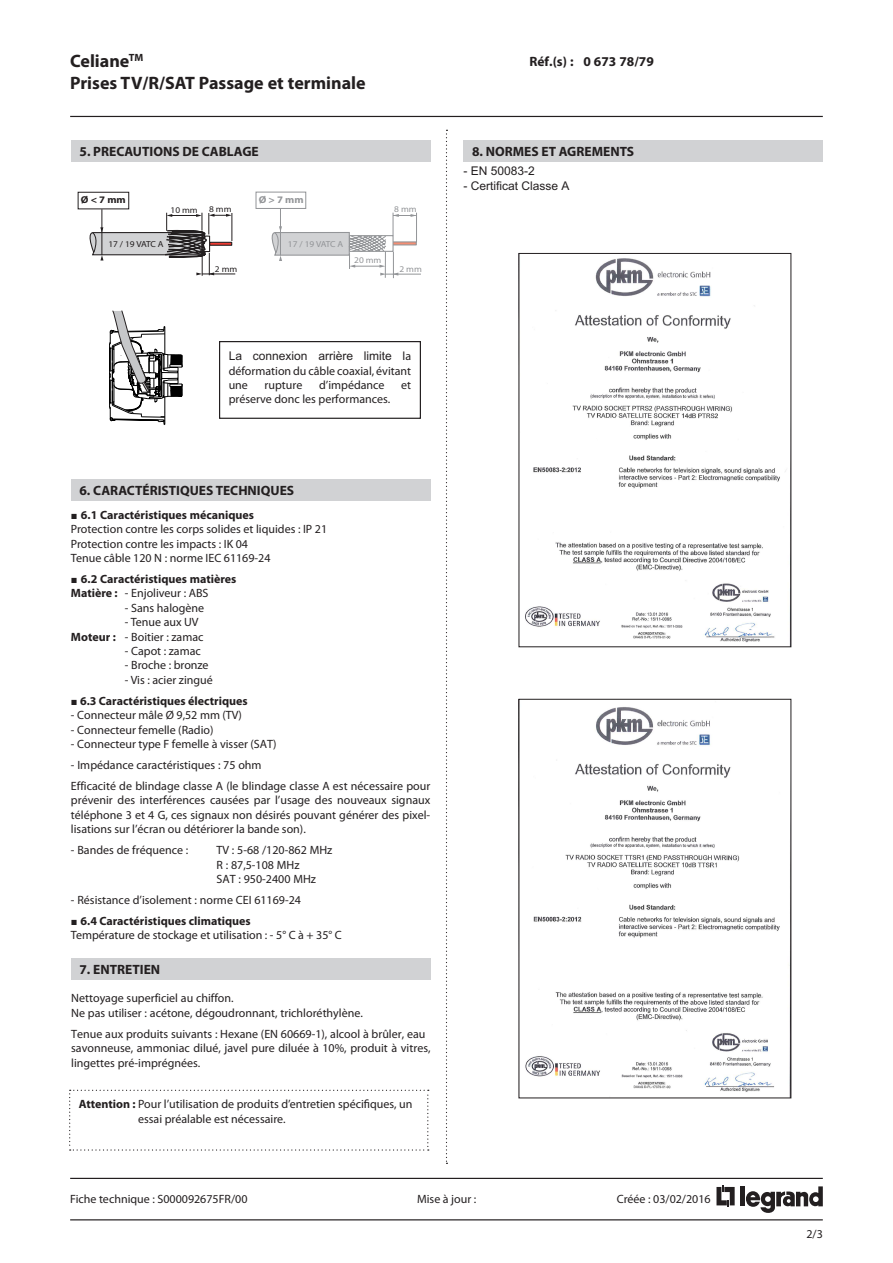
<style>
.page{position:relative;width:893px;height:1263px;background:#fff}
.page>*{position:absolute;margin:0;border:0;box-sizing:border-box;transform-origin:0 0}
.t1{font:700 18px "Myriad Pro";color:#231f20}
.t2{font:700 13.5px "Myriad Pro";color:#231f20}
.Texte{font:12px/14.4px "Myriad Pro";color:#231f20}
.Texte-2{font:700 12px "Myriad Pro";color:#231f20}
.Coordonnées{font:12px/14.4px "Myriad Pro";color:#231f20}
.Normal_e{font:12px "Myriad Pro";color:#231f20}
.t3{font:12px "Arial";color:#231f20}
.folio{font:12px "Myriad Pro";color:#231f20}
.t4{font:700 10.5px "Myriad Pro";color:#231f20}
.t5{font:700 10.05px "Myriad Pro";color:#231f20;scale:1.07 1}
.t6{font:700 10.05px "Myriad Pro";color:#939598;scale:1.07 1}
.t7{font:8.7px "Myriad Pro";color:#231f20;scale:1.07 1}
.t8{font:8.7px "Myriad Pro";color:#939598;scale:1.07 1}
.s1{font-family:"Arial"}
.s2{font-weight:700}
</style>
<div class="page">
<hr style="left:70px;top:1219px;width:753px;height:1px;background:#231f20">
<hr style="left:70px;top:1178px;width:753px;height:1px;background:#231f20">
<hr style="left:70px;top:116px;width:753px;height:1px;background:#231f20">
<svg style="left:716px;top:1185px;width:19px;height:22px"></svg>
<hr style="left:741px;top:1186px;width:4px;height:20px;background:#231f20">
<svg style="left:746px;top:1186px;width:77px;height:27px"></svg>
<svg style="left:446px;top:130px;width:1px;height:1034px"></svg>
<div style="left:71px;top:479px;width:359px;height:22px;background:#d1d2d4"></div>
<svg style="left:69px;top:1090px;width:360px;height:60px"></svg>
<div style="left:71px;top:958px;width:359px;height:22px;background:#d1d2d4"></div>
<div style="left:463px;top:140px;width:360px;height:21px;background:#d1d2d4"></div>
<div style="left:71px;top:140px;width:359px;height:22px;background:#d1d2d4"></div>
<div style="left:219px;top:341px;width:202px;height:78px;border:1px solid #231f20"></div>
<hr style="left:202px;top:274px;width:33px;height:1px;background:#231f20">
<svg style="left:89px;top:213px;width:144px;height:63px"></svg>
<hr style="left:385px;top:274px;width:36px;height:1px;background:#939598">
<div style="left:256px;top:192px;width:50px;height:17px;border:1px solid #939598"></div>
<hr style="left:102px;top:209px;width:1px;height:46px;background:#231f20">
<svg style="left:271px;top:213px;width:146px;height:65px"></svg>
<hr style="left:280px;top:209px;width:1px;height:46px;background:#939598">
<div style="left:78px;top:192px;width:51px;height:17px;border:1px solid #231f20"></div>
<img style="left:525px;top:258px;width:261px;height:385px">
<div style="left:519px;top:253px;width:272px;height:394px;border:1px solid #231f20"></div>
<img style="left:525px;top:707px;width:255px;height:385px">
<div style="left:519px;top:699px;width:272px;height:399px;border:1px solid #231f20"></div>
<svg style="left:109px;top:310px;width:74px;height:115px"></svg>
<p class="t4" style="left:129px;top:51px;width:16px">TM</p>
<h1 class="t1" style="left:70px;top:71px;width:297px">Prises TV/R/SAT Passage et terminale</h1>
<h1 class="t1" style="left:70px;top:49px;width:61px">Celiane</h1>
<p class="t2" style="left:529px;top:53px;width:126px">Réf.(s) : 0 673 78/79</p>
<p class="t2" style="left:80px;top:143px;width:181px">5. PRECAUTIONS DE CABLAGE</p>
<p class="t5" style="left:81px;top:193px;width:43px">Ø &lt; 7 mm</p>
<p class="t6" style="left:259px;top:193px;width:43px">Ø &gt; 7 mm</p>
<p class="t7" style="left:171px;top:204px;width:27px">10 mm</p>
<p class="t7" style="left:209px;top:204px;width:22px">8 mm</p>
<p class="t7" style="left:108px;top:239px;width:53px">17 / 19 VATC A</p>
<p class="t8" style="left:288px;top:238px;width:53px">17 / 19 VATC A</p>
<p class="t7" style="left:215px;top:264px;width:22px">2 mm</p>
<p class="t8" style="left:354px;top:255px;width:27px">20 mm</p>
<p class="t8" style="left:394px;top:204px;width:22px">8 mm</p>
<p class="t8" style="left:399px;top:263px;width:22px">2 mm</p>
<p class="Coordonnées" style="left:229px;top:349px;width:184px"><span class="s1">La connexion arrière limite</span> la déformation du câble coaxial, évitant</p>
<p class="Coordonnées" style="left:229px;top:377px;width:21px">une</p>
<p class="Coordonnées" style="left:265px;top:377px;width:39px">rupture</p>
<p class="Coordonnées" style="left:319px;top:377px;width:67px">d’impédance</p>
<p class="Coordonnées" style="left:401px;top:377px;width:11px">et</p>
<p class="Coordonnées" style="left:229px;top:392px;width:163px">préserve donc les performances.</p>
<p class="t2" style="left:79px;top:482px;width:216px">6. CARACTÉRISTIQUES TECHNIQUES</p>
<p class="Texte-2" style="left:81px;top:507px;width:175px">6.1 Caractéristiques mécaniques</p>
<p class="Texte" style="left:71px;top:522px;width:258px">Protection contre les corps solides et liquides : IP 21</p>
<p class="Texte" style="left:71px;top:536px;width:179px">Protection contre les impacts : IK 04</p>
<p class="Texte" style="left:71px;top:550px;width:201px">Tenue câble 120 N : norme IEC 61169-24</p>
<p class="Texte-2" style="left:81px;top:571px;width:157px">6.2 Caractéristiques matières</p>
<p class="Texte" style="left:71px;top:586px;width:139px"><span class="s2">Matière :</span> - Enjoliveur : ABS</p>
<p class="Texte" style="left:125px;top:600px;width:81px">- Sans halogène</p>
<p class="Texte" style="left:125px;top:615px;width:75px">- Tenue aux UV</p>
<p class="Texte" style="left:71px;top:629px;width:134px"><span class="s2">Moteur :</span> - Boitier : zamac</p>
<p class="Texte" style="left:125px;top:643px;width:77px">- Capot : zamac</p>
<p class="Texte" style="left:125px;top:658px;width:85px">- Broche : bronze</p>
<p class="Texte" style="left:125px;top:672px;width:89px">- Vis : acier zingué</p>
<p class="Texte-2" style="left:80px;top:693px;width:169px">6.3 Caractéristiques électriques</p>
<p class="Texte" style="left:71px;top:708px;width:173px">- Connecteur mâle Ø 9,52 mm (TV)</p>
<p class="Texte" style="left:71px;top:722px;width:144px">- Connecteur femelle (Radio)</p>
<p class="Texte" style="left:71px;top:736px;width:207px">- Connecteur type F femelle à visser (SAT)</p>
<p class="Texte" style="left:71px;top:757px;width:192px">- Impédance caractéristiques : 75 ohm</p>
<p class="Texte" style="left:71px;top:778px;width:361px;text-align:justify">Efficacité de blindage classe A (le blindage classe A est nécessaire pour prévenir des interférences causées par l’usage des nouveaux signaux téléphone 3 et 4 G, ces signaux non désirés pouvant générer des pixel&shy;lisations sur l’écran ou détériorer la bande son).</p>
<p class="Texte" style="left:71px;top:843px;width:119px">- Bandes de fréquence :</p>
<p class="Texte" style="left:216px;top:843px;width:117px">TV : 5-68 /120-862 MHz</p>
<p class="Texte" style="left:216px;top:857px;width:85px">R : 87,5-108 MHz</p>
<p class="Texte" style="left:216px;top:871px;width:101px">SAT : 950-2400 MHz</p>
<p class="Normal_e" style="left:71px;top:892px;width:232px">- Résistance d’isolement : norme CEI 61169-24</p>
<p class="Texte-2" style="left:81px;top:913px;width:172px">6.4 Caractéristiques climatiques</p>
<p class="Texte" style="left:71px;top:928px;width:272px">Température de stockage et utilisation : - 5° C à + 35° C</p>
<p class="t2" style="left:79px;top:961px;width:82px">7. ENTRETIEN</p>
<p class="Texte" style="left:71px;top:991px;width:164px">Nettoyage superficiel au chiffon.</p>
<p class="Texte" style="left:71px;top:1005px;width:293px">Ne pas utiliser : acétone, dégoudronnant, trichloréthylène.</p>
<p class="Texte" style="left:71px;top:1026px;width:356px">Tenue aux produits suivants : Hexane (EN 60669-1), alcool à brûler, eau</p>
<p class="Texte" style="left:71px;top:1041px;width:361px">savonneuse, ammoniac dilué, javel pure diluée à 10%, produit à vitres, lingettes pré-imprégnées.</p>
<p class="Texte" style="left:138px;top:1097px;width:276px;text-indent:-59px"><span class="s2">Attention :</span> Pour l’utilisation de produits d’entretien spécifiques, un essai préalable est nécessaire.</p>
<p class="t2" style="left:472px;top:143px;width:164px">8. NORMES ET AGREMENTS</p>
<p class="t3" style="left:463px;top:164px;width:73px">- EN 50083-2</p>
<p class="t3" style="left:463px;top:179px;width:108px">- Certificat Classe A</p>
<p class="Texte" style="left:70px;top:1192px;width:179px">Fiche technique : S000092675FR/00</p>
<p class="Texte" style="left:417px;top:1192px;width:61px">Mise à jour :</p>
<p class="Texte" style="left:617px;top:1192px;width:95px">Créée : 03/02/2016</p>
<p class="folio" style="left:806px;top:1226px;width:18px">2/3</p>
</div>
